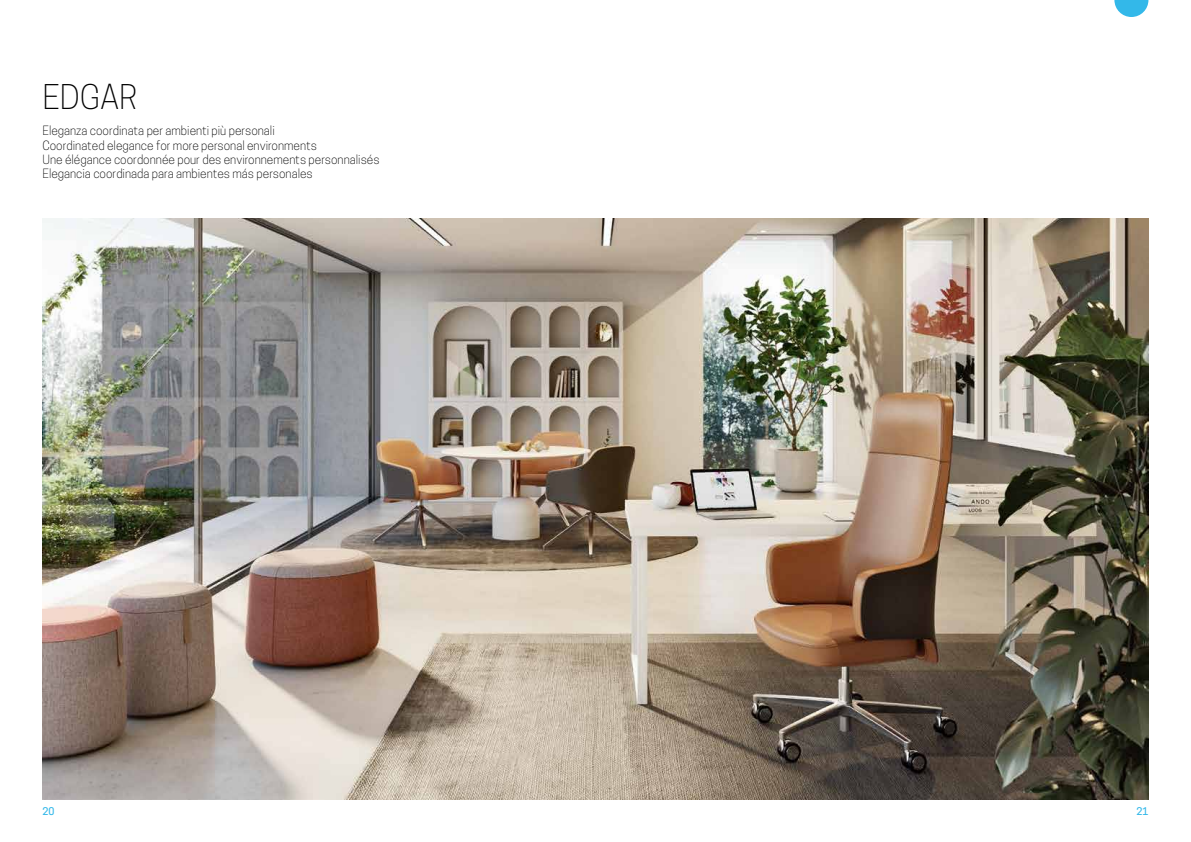
<style>
.page{position:relative;width:1191px;height:842px;background:#fff}
.page>*{position:absolute;margin:0;border:0;box-sizing:border-box;transform-origin:0 0}
.t1{font:300 32px "Cooper Hewitt";color:#000}
.t2{font:300 12px/14.3px "Cooper Hewitt";color:#000}
.t3{font:500 10px "Cooper Hewitt";color:#33b8e9}
</style>
<div class="page">
<svg style="left:1114px;top:0;width:34px;height:17px"></svg>
<img style="left:43px;top:218px;width:1105px;height:581px">
<h1 class="t1" style="left:43px;top:78px;width:96px">EDGAR</h1>
<p class="t2" style="left:43px;top:123px;width:339px">Eleganza coordinata per ambienti più personali<br>Coordinated elegance for more personal environments<br>Une élégance coordonnée pour des environnements personnalisés Elegancia coordinada para ambientes más personales</p>
<p class="t3" style="left:43px;top:806px;width:13px">20</p>
<p class="t3" style="left:1136px;top:806px;width:13px">21</p>
</div>
